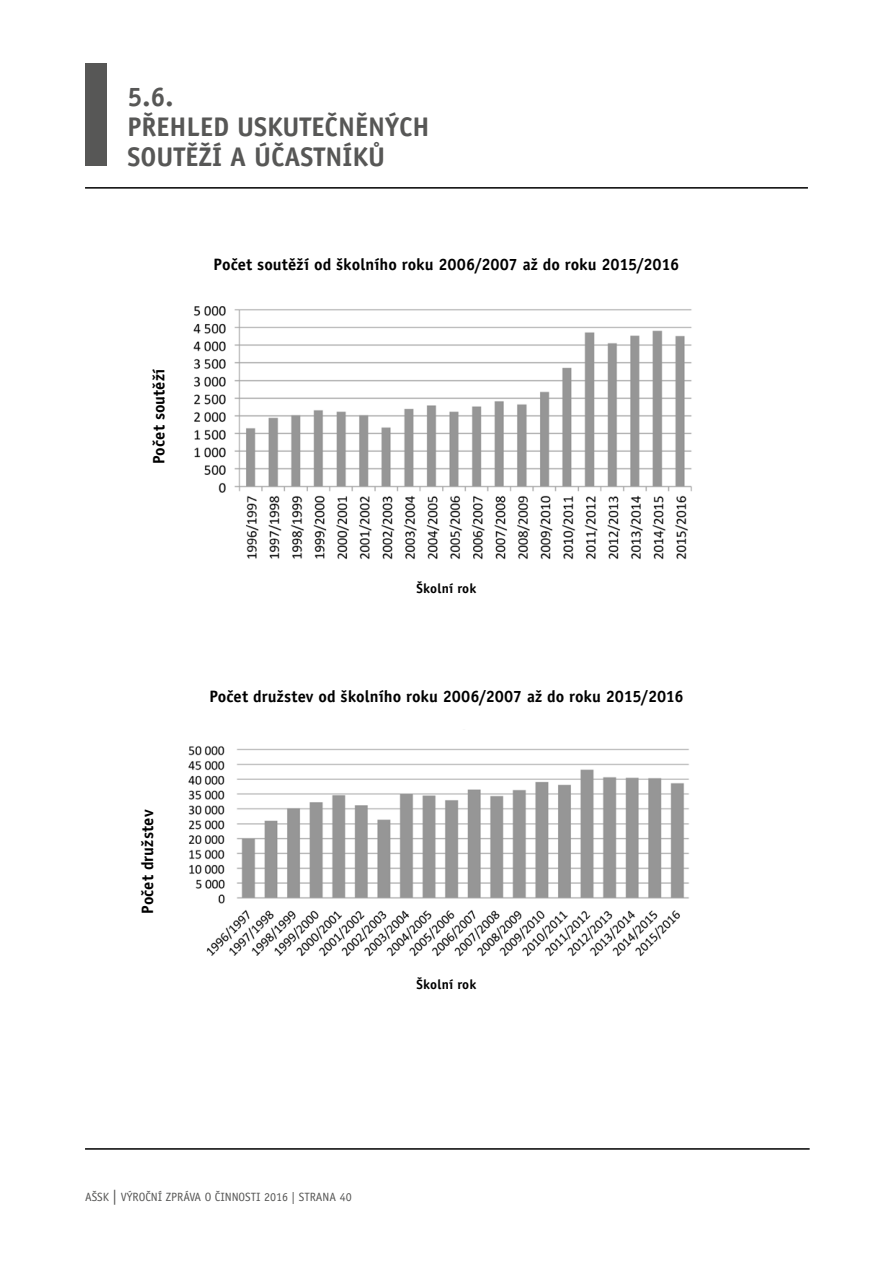
<style>
.page{position:relative;width:893px;height:1263px;background:#fff}
.page>*{position:absolute;margin:0;border:0;box-sizing:border-box;transform-origin:0 0}
.t1{font:700 27px/30px "Officina Sans CE";color:#575756}
.t2{font:700 16.5px "Officina Sans CE";letter-spacing:.005em;color:#000}
.t3{font:700 13.5px "Officina Sans CE";letter-spacing:.01em;color:#000}
.t4{font:12px "Officina Sans CE";color:#575756}
.s1{font-size:15px}
</style>
<div class="page">
<hr style="left:85px;top:1148px;width:725px;height:2px;background:#000">
<div style="left:85px;top:64px;width:21px;height:102px;background:#575756"></div>
<hr style="left:85px;top:187px;width:723px;height:2px;background:#000">
<img style="left:193px;top:306px;width:499px;height:254px">
<img style="left:188px;top:746px;width:501px;height:211px">
<h1 class="t1" style="left:128px;top:82px;width:304px">5.6.<br>PŘEHLED USKUTEČNĚNÝCH<br>SOUTĚŽÍ A ÚČASTNÍKŮ</h1>
<p class="t2" style="left:149px;top:464px;width:97px;rotate:-90deg">Počet soutěží</p>
<p class="t2" style="left:214px;top:255px;width:467px">Počet soutěží od školního roku 2006/2007 až do roku 2015/2016</p>
<p class="t2" style="left:138px;top:914px;width:106px;rotate:-90deg">Počet družstev</p>
<p class="t3" style="left:417px;top:580px;width:61px">Školní rok</p>
<p class="t2" style="left:209px;top:687px;width:476px">Počet družstev od školního roku 2006/2007 až do roku 2015/2016</p>
<p class="t3" style="left:417px;top:976px;width:61px">Školní rok</p>
<p class="t4" style="left:85px;top:1189px;width:268px">AŠSK <span class="s1">|</span> VÝROČNÍ ZPRÁVA O ČINNOSTI 2016 | STRANA 40</p>
</div>
